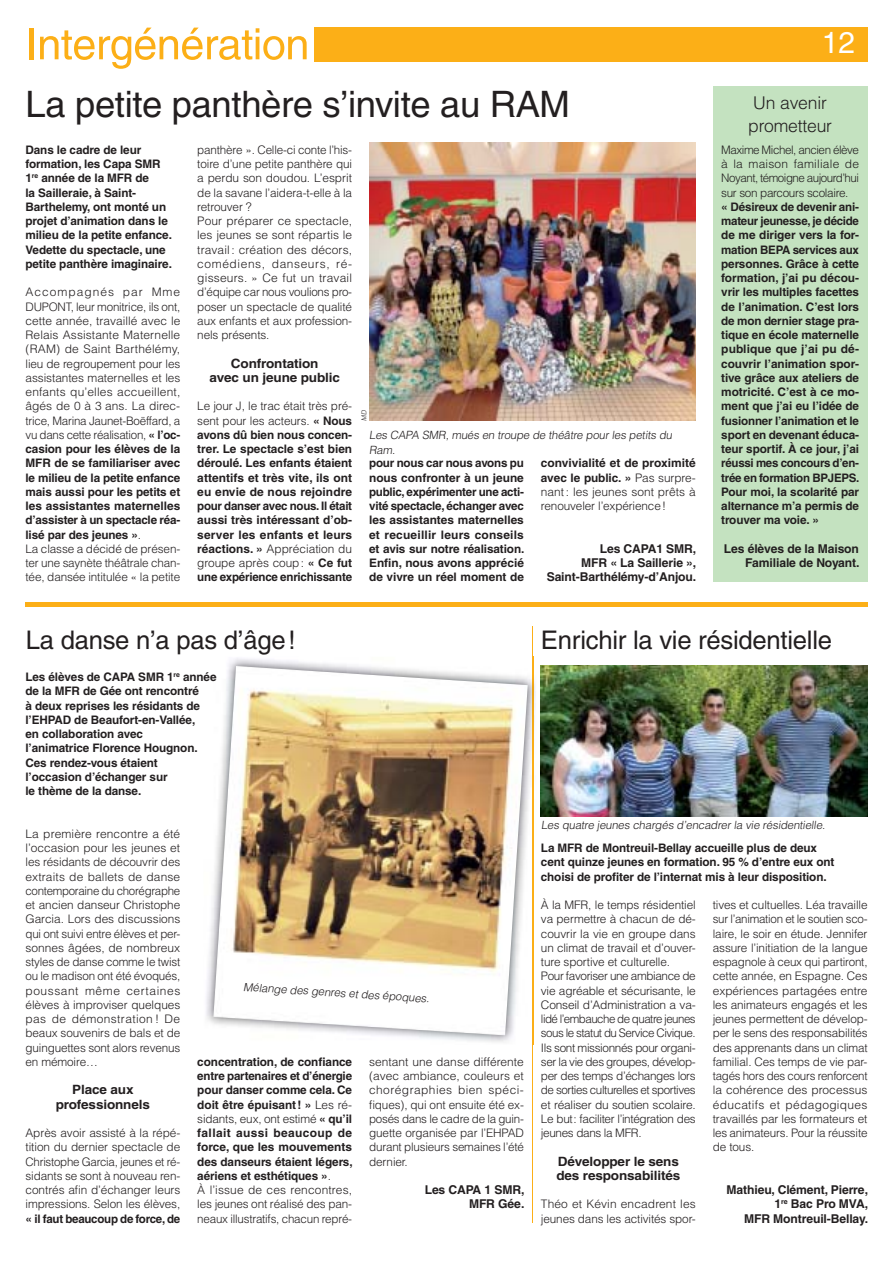
<style>
.page{position:relative;width:893px;height:1263px;background:#fff}
.page>*{position:absolute;margin:0;border:0;box-sizing:border-box;transform-origin:0 0}
.t1{font:condensed 43.2px "Helvetica";letter-spacing:-.01em;color:#fcaf17;scale:1.22 1}
.t2{font:36.45px "Helvetica";letter-spacing:-.01em;color:#231f20}
.t3{font:30px "Helvetica";color:#fff}
.t4{font:25.65px "Helvetica";letter-spacing:-.01em;color:#231f20}
.t5{font:300 17.55px/23.4px "Helvetica";letter-spacing:-.01em;color:#231f20}
.t6{font:700 12.9px/14.2px "Helvetica";letter-spacing:-.01em;color:#231f20;text-align:center;scale:1.06 1}
.t7{font:700 12.15px/14.2px "Helvetica";letter-spacing:-.01em;color:#231f20;text-align:right}
.t8{font:300 11.7px/14.2px "Helvetica";letter-spacing:-.01em;color:#231f20;text-align:justify}
.t9{font:700 11.7px/14.2px "Helvetica";letter-spacing:-.01em;color:#231f20}
.t10{font:300 11.7px/14.2px "Helvetica";letter-spacing:-.03em;color:#231f20}
.t11{font:300 11.4px/15.1px "Helvetica";color:#231f20}
.t12{font:300 6.75px "Helvetica";color:#231f20}
.s1{font-weight:700}
.s2{font-weight:300}
</style>
<div class="page">
<hr style="left:532px;top:626px;width:1px;height:597px;background:#fcaf17">
<div style="left:26px;top:27px;width:842px;height:34px;background:#fcaf17"></div>
<div style="left:21px;top:25px;width:293px;height:39px;background:#fff"></div>
<hr style="left:26px;top:602px;width:841px;height:4px;background:#fcaf17">
<img style="left:369px;top:143px;width:327px;height:278px">
<img style="left:206px;top:657px;width:330px;height:388px">
<img style="left:532px;top:657px;width:1px;height:388px">
<img style="left:213px;top:666px;width:315px;height:369px">
<img style="left:541px;top:666px;width:326px;height:150px">
<div style="left:713px;top:86px;width:154px;height:495px;background:#c4e2c0"></div>
<h1 class="t1" style="left:26px;top:28px;width:234px">Intergénération</h1>
<h2 class="t2" style="left:26px;top:91px;width:546px">La petite panthère s’invite au RAM</h2>
<p class="t9" style="left:26px;top:144px;width:148px">Dans le cadre de leur formation, les Capa SMR<br>1<sup>re</sup> année de la MFR de<br>la Sailleraie, à Saint-<br>Barthelemy, ont monté un projet d’animation dans le milieu de la petite enfance.<br>Vedette du spectacle, une petite panthère imaginaire.</p>
<p class="t8" style="left:26px;top:286px;width:156px;text-align:left">Accompagnés par Mme<br>DUPONT, leur monitrice, ils ont, cette année, travaillé avec le<br>Relais Assistante Maternelle (RAM) de Saint Barthélémy, lieu de regroupement pour les assistantes maternelles et les enfants qu’elles accueillent, âgés de 0 à 3 ans. La direc&shy;trice, Marina Jaunet-Boëffard, a vu dans cette réalisation, <span class="s1">« l’oc&shy;casion pour les élèves de la<br>MFR de se familiariser avec le milieu de la petite enfance mais aussi pour les petits et les assistantes maternelles d’assister à un spectacle réa&shy;lisé par des jeunes »</span>.<br>La classe a décidé de présen&shy;ter une saynète théâtrale chan&shy;tée, dansée intitulée « la petite</p>
<p class="t8" style="left:197px;top:144px;width:156px;text-align:left">panthère ». Celle-ci conte l’his&shy;toire d’une petite panthère qui a perdu son doudou. L’esprit de la savane l’aidera-t-elle à la retrouver ?<br>Pour préparer ce spectacle, les jeunes se sont répartis le travail : création des décors, comédiens, danseurs, ré&shy;gisseurs. » Ce fut un travail d’équipe car nous voulions pro&shy;poser un spectacle de qualité aux enfants et aux profession&shy;nels présents.</p>
<p class="t6" style="left:210px;top:357px;width:124px">Confrontation<br>avec un jeune public</p>
<p class="t9" style="left:197px;top:400px;width:156px;text-align:justify"><span class="s2">Le jour J, le trac était très pré&shy;sent pour les acteurs.</span> « Nous avons dû bien nous concen&shy;trer. Le spectacle s’est bien déroulé. Les enfants étaient attentifs et très vite, ils ont eu envie de nous rejoindre pour danser avec nous. Il était aussi très intéressant d’ob&shy;server les enfants et leurs réactions. » <span class="s2">Appréciation du groupe après coup :</span> « Ce fut une expérience enrichissante</p>
<p class="t12" style="left:361px;top:421px;width:12px;rotate:-90deg">MD</p>
<p class="t11" style="left:369px;top:428px;width:306px">Les CAPA SMR, mués en troupe de théâtre pour les petits du<br>Ram.</p>
<p class="t9" style="left:369px;top:457px;width:157px;text-align:justify">pour nous car nous avons pu nous confronter à un jeune public, expérimenter une acti&shy;vité spectacle, échanger avec les assistantes maternelles et recueillir leurs conseils et avis sur notre réalisation.<br>Enfin, nous avons apprécié de vivre un réel moment de</p>
<p class="t8" style="left:541px;top:457px;width:156px"><span class="s1">convivialité et de proximité avec le public. »</span> Pas surpre&shy;nant : les jeunes sont prêts à renouveler l’expérience !</p>
<p class="t7" style="left:547px;top:543px;width:151px">Les CAPA1 SMR,<br>MFR « La Saillerie »,<br>Saint-Barthélémy-d’Anjou.</p>
<h3 class="t3" style="left:822px;top:31px;width:35px">12</h3>
<h3 class="t5" style="left:748px;top:93px;width:85px">Un avenir prometteur</h3>
<p class="t8" style="left:721px;top:144px;width:139px">Maxime Michel, ancien élève à la maison familiale de Noyant, témoigne aujourd’hui sur son parcours scolaire.</p>
<p class="t9" style="left:721px;top:201px;width:140px;text-align:justify">« Désireux de devenir ani&shy;mateur jeunesse, je décide de me diriger vers la for&shy;mation BEPA services aux personnes. Grâce à cette formation, j’ai pu décou&shy;vrir les multiples facettes de l’animation. C’est lors de mon dernier stage pra&shy;tique en école maternelle publique que j’ai pu dé&shy;couvrir l’animation spor&shy;tive grâce aux ateliers de motricité. C’est à ce mo&shy;ment que j’ai eu l’idée de fusionner l’animation et le sport en devenant éduca&shy;teur sportif. À ce jour, j’ai réussi mes concours d’en&shy;trée en formation BPJEPS.<br>Pour moi, la scolarité par alternance m’a permis de trouver ma voie. »</p>
<p class="t7" style="left:724px;top:543px;width:137px">Les élèves de la Maison<br>Familiale de Noyant.</p>
<h3 class="t4" style="left:26px;top:630px;width:271px">La danse n’a pas d’âge !</h3>
<h3 class="t4" style="left:541px;top:630px;width:293px">Enrichir la vie résidentielle</h3>
<p class="t9" style="left:26px;top:671px;width:193px">Les élèves de CAPA SMR 1<sup>re</sup> année de la MFR de Gée ont rencontré<br>à deux reprises les résidants de l’EHPAD de Beaufort-en-Vallée,<br>en collaboration avec<br>l’animatrice Florence Hougnon.<br>Ces rendez-vous étaient l’occasion d’échanger sur<br>le thème de la danse.</p>
<p class="t8" style="left:26px;top:828px;width:156px">La première rencontre a été l’occasion pour les jeunes et les résidants de découvrir des extraits de ballets de danse contemporaine du chorégraphe et ancien danseur Christophe Garcia. Lors des discussions qui ont suivi entre élèves et per&shy;sonnes âgées, de nombreux styles de danse comme le twist ou le madison ont été évoqués, poussant même certaines élèves à improviser quelques pas de démonstration ! De beaux souvenirs de bals et de guinguettes sont alors revenus en mémoire…</p>
<p class="t6" style="left:56px;top:1084px;width:90px">Place aux professionnels</p>
<p class="t8" style="left:26px;top:1127px;width:156px">Après avoir assisté à la répé&shy;tition du dernier spectacle de Christophe Garcia, jeunes et ré&shy;sidants se sont à nouveau ren&shy;contrés afin d’échanger leurs impressions. Selon les élèves,</p>
<p class="t9" style="left:26px;top:1212px;width:156px">« il faut beaucoup de force, de</p>
<p class="t11" style="left:244px;top:980px;width:188px;rotate:4deg">Mélange des genres et des époques.</p>
<p class="t9" style="left:197px;top:1056px;width:157px">concentration, de confiance entre partenaires et d’énergie pour danser comme cela. Ce doit être épuisant ! » <span class="s2">Les ré&shy;sidants, eux, ont estimé</span> « qu’il fallait aussi beaucoup de force, que les mouvements des danseurs étaient légers, aériens et esthétiques »<span class="s2">.<br>À l’issue de ces rencontres, les jeunes ont réalisé des pan&shy;neaux illustratifs, chacun repré-</span></p>
<p class="t8" style="left:369px;top:1056px;width:156px">sentant une danse différente (avec ambiance, couleurs et chorégraphies bien spéci&shy;fiques), qui ont ensuite été ex&shy;posés dans le cadre de la guin&shy;guette organisée par l’EHPAD durant plusieurs semaines l’été dernier.</p>
<p class="t7" style="left:425px;top:1184px;width:101px">Les CAPA 1 SMR,<br>MFR Gée.</p>
<p class="t11" style="left:541px;top:818px;width:287px">Les quatre jeunes chargés d’encadrer la vie résidentielle.</p>
<p class="t9" style="left:541px;top:842px;width:295px">La MFR de Montreuil-Bellay accueille plus de deux cent quinze jeunes en formation. 95 % d’entre eux ont choisi de profiter de l’internat mis à leur disposition.</p>
<p class="t10" style="left:541px;top:899px;width:156px">À la MFR, le temps résidentiel va permettre à chacun de dé&shy;couvrir la vie en groupe dans un climat de travail et d’ouver&shy;ture sportive et culturelle.<br>Pour favoriser une ambiance de vie agréable et sécurisante, le<br>Conseil d’Administration a va&shy;lidé l’embauche de quatre jeunes sous le statut du Service Civique.<br>Ils sont missionnés pour organi&shy;ser la vie des groupes, dévelop&shy;per des temps d’échanges lors de sorties culturelles et sportives et réaliser du soutien scolaire.<br>Le but : faciliter l’intégration des jeunes dans la MFR.</p>
<p class="t6" style="left:556px;top:1155px;width:118px;text-align:left">Développer le sens des responsabilités</p>
<p class="t8" style="left:541px;top:1198px;width:156px">Théo et Kévin encadrent les jeunes dans les activités spor-</p>
<p class="t8" style="left:713px;top:899px;width:156px">tives et cultuelles. Léa travaille sur l’animation et le soutien sco&shy;laire, le soir en étude. Jennifer assure l’initiation de la langue espagnole à ceux qui partiront, cette année, en Espagne. Ces expériences partagées entre les animateurs engagés et les jeunes permettent de dévelop&shy;per le sens des responsabilités des apprenants dans un climat familial. Ces temps de vie par&shy;tagés hors des cours renforcent la cohérence des processus éducatifs et pédagogiques travaillés par les formateurs et les animateurs. Pour la réussite de tous.</p>
<p class="t7" style="left:726px;top:1184px;width:143px">Mathieu, Clément, Pierre,<br>1<sup>re</sup> Bac Pro MVA,<br>MFR Montreuil-Bellay.</p>
</div>
